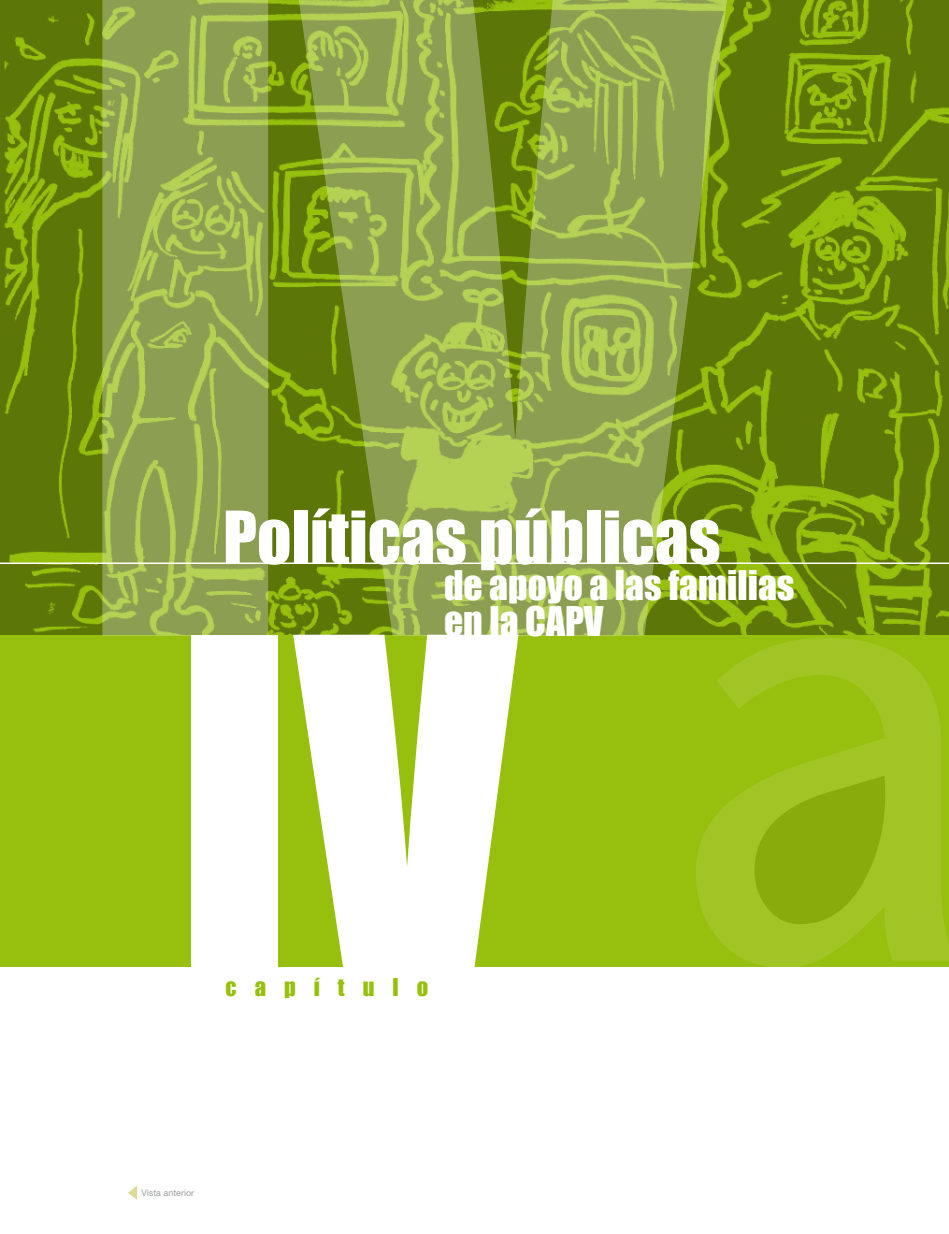
<style>
.page{position:relative;width:949px;height:1234px;background:#fff}
.page>*{position:absolute;margin:0;border:0;box-sizing:border-box;transform-origin:0 0}
.t1{font:420.75px "Impact";color:#fff}
.t2{font:67.5px "Impact";color:#fff}
.t3{font:37.5px/36px "Impact";color:#fff}
.t4{font:22.5px "Impact";letter-spacing:.8em;color:#97bf0d}
.t5{font:9px "Helvetica Neue LT Std";color:#9c9e9f}
</style>
<div class="page">
<img style="left:0;top:0;width:948px;height:634px">
<div style="left:0;top:634px;width:948px;height:332px;background:#97bf0d"></div>
<svg style="left:695px;top:638px;width:253px;height:329px;fill:#a1c524"></svg>
<svg style="left:754px;top:775px;width:130px;height:148px;background:#8fb312"></svg>
<svg style="left:102px;top:0;width:626px;height:635px;background:#8ba240"></svg>
<hr style="left:0;top:562px;width:948px;height:2px;background:#fff">
<svg style="left:128px;top:1186px;width:9px;height:13px"></svg>
<h2 class="t2" style="left:223px;top:485px;width:499px">Políticas públicas</h2>
<p class="t3" style="left:444px;top:566px;width:352px">de apoyo a las familias en la CAPV</p>
<h1 class="t1" style="left:174px;top:475px;width:343px">IV</h1>
<p class="t4" style="left:225px;top:969px;width:204px">capítulo</p>
<p class="t5" style="left:141px;top:1187px;width:54px">Vista anterior</p>
</div>
